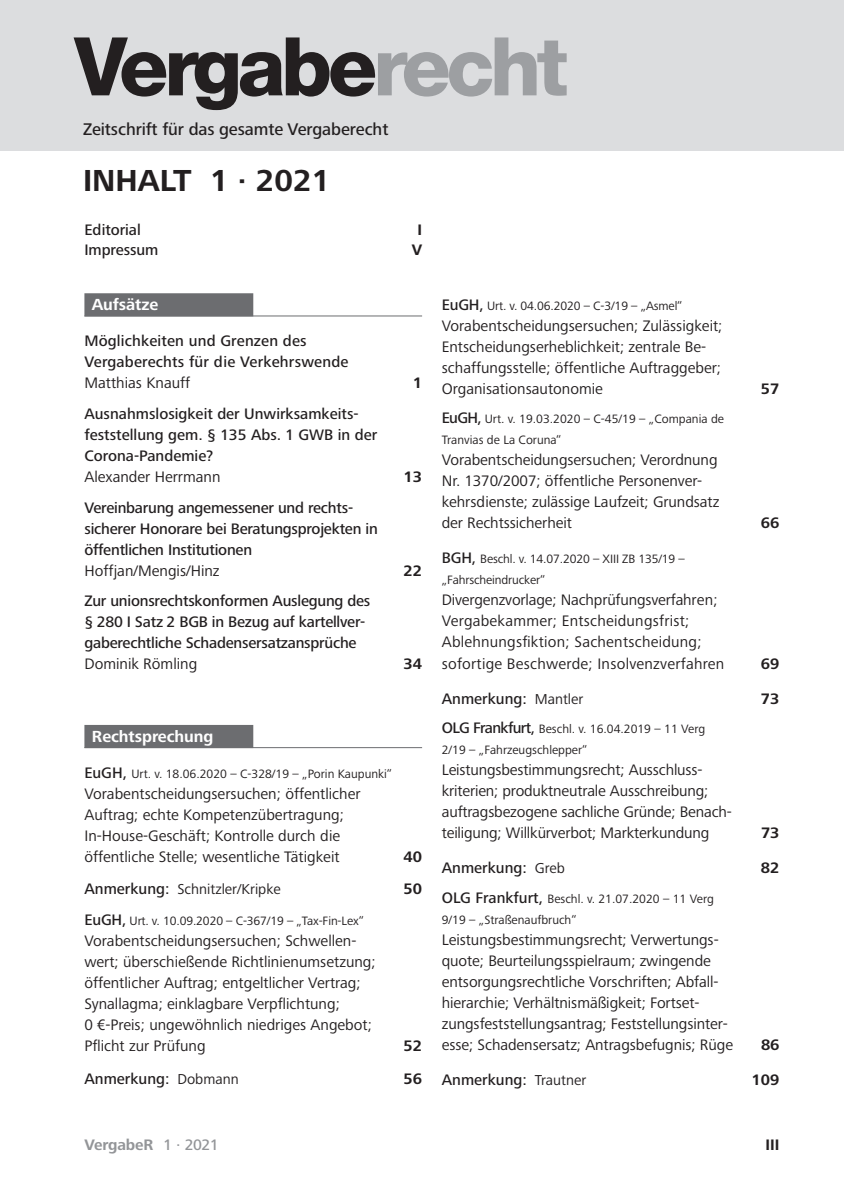
<style>
.page{position:relative;width:844px;height:1191px;background:#fff}
.page>*{position:absolute;margin:0;border:0;box-sizing:border-box;transform-origin:0 0}
.t1{font:800 81.02px "Helvetica Neue LT Std";letter-spacing:-.055em;color:#231f20}
.t2{font:700 31.5px "Frutiger Next Pro";color:#231f20}
.t3{font:500 17.5px "Frutiger Next Pro";letter-spacing:-.005em;color:#231f20}
.t4{font:700 16.62px "Frutiger Next Pro";letter-spacing:-.005em;color:#fff}
.t5{font:15.75px/21px "Frutiger Next Pro";color:#231f20}
.t6{font:500 15.75px/21px "Frutiger Next Pro";letter-spacing:-.015em;color:#231f20}
.t7{font:500 15.75px/21px "Frutiger Next Pro";letter-spacing:.01em;color:#231f20}
.t8{font:700 15.75px "Frutiger Next Pro";color:#231f20}
.t9{font:700 15.75px "Frutiger Next LT";letter-spacing:-.005em;color:#939598}
.t10{font:700 15.75px "Frutiger Next LT";color:#231f20}
.t11{font:14.88px "Frutiger Next Pro";color:#231f20}
.t12{font:12.6px/21px "Frutiger Next Pro";color:#231f20}
.s1{color:#9d9fa2}
.s2{font-weight:500;font-size:15.75px}
.s3{font-weight:400;font-size:14.88px}
.s4{font-weight:500}
</style>
<div class="page">
<div style="left:0;top:0;width:843px;height:150px;background:#dcdddf"></div>
<div style="left:84px;top:293px;width:169px;height:23px;background:#6c6d70"></div>
<hr style="left:84px;top:315px;width:338px;height:1px;background:#6c6d70">
<div style="left:84px;top:725px;width:169px;height:23px;background:#6c6d70"></div>
<hr style="left:84px;top:747px;width:338px;height:1px;background:#6c6d70">
<h1 class="t1" style="left:74px;top:18px;width:495px">Vergabe<span class="s1">recht</span></h1>
<p class="t3" style="left:83px;top:119px;width:307px">Zeitschrift für das gesamte Vergaberecht</p>
<h2 class="t2" style="left:83px;top:162px;width:248px">INHALT 1 ∙ 2021</h2>
<p class="t6" style="left:84px;top:219px;width:58px">Editorial</p>
<p class="t8" style="left:417px;top:220px;width:6px">I</p>
<p class="t6" style="left:84px;top:240px;width:76px">Impressum</p>
<p class="t8" style="left:411px;top:241px;width:12px">V</p>
<p class="t4" style="left:92px;top:295px;width:68px">Aufsätze</p>
<p class="t7" style="left:84px;top:331px;width:265px">Möglichkeiten und Grenzen des<br>Vergaberechts für die Verkehrswende</p>
<p class="t5" style="left:84px;top:373px;width:107px">Matthias Knauff</p>
<p class="t8" style="left:413px;top:374px;width:11px">1</p>
<p class="t6" style="left:84px;top:403px;width:294px">Ausnahmslosigkeit der Unwirksamkeits&shy;feststellung gem. § 135 Abs. 1 GWB in der<br>Corona-Pandemie?</p>
<p class="t5" style="left:84px;top:466px;width:138px">Alexander Herrmann</p>
<p class="t8" style="left:403px;top:468px;width:20px">13</p>
<p class="t6" style="left:84px;top:497px;width:295px">Vereinbarung angemessener und rechts&shy;sicherer Honorare bei Beratungsprojekten in öffentlichen Institutionen</p>
<p class="t5" style="left:84px;top:560px;width:137px">Hoffjan/Mengis/Hinz</p>
<p class="t8" style="left:403px;top:561px;width:20px">22</p>
<p class="t6" style="left:84px;top:590px;width:287px">Zur unionsrechtskonformen Auslegung des § 280 I Satz 2 BGB in Bezug auf kartellver&shy;gaberechtliche Schadensersatzansprüche</p>
<p class="t5" style="left:84px;top:653px;width:114px">Dominik Römling</p>
<p class="t8" style="left:403px;top:655px;width:20px">34</p>
<p class="t12" style="left:441px;top:295px;width:242px"><span class="s2">EuGH,</span> Urt. v. 04.06.2020 – C-3/19 – „Asmel“</p>
<p class="t5" style="left:441px;top:315px;width:282px">Vorabentscheidungsersuchen; Zulässigkeit; Entscheidungserheblichkeit; zentrale Be&shy;schaffungsstelle; öffentliche Auftraggeber; Organisationsautonomie</p>
<p class="t12" style="left:441px;top:409px;width:284px"><span class="s2">EuGH,</span> Urt. v. 19.03.2020 – C-45/19 – „Compania de<br>Tranvias de La Coruna“</p>
<p class="t5" style="left:441px;top:450px;width:279px">Vorabentscheidungsersuchen; Verordnung Nr. 1370/2007; öffentliche Personenver&shy;kehrsdienste; zulässige Laufzeit; Grundsatz der Rechtssicherheit</p>
<p class="t12" style="left:441px;top:549px;width:244px"><span class="s2">BGH,</span> Beschl. v. 14.07.2020 – XIII ZB 135/19 – „Fahrscheindrucker“</p>
<p class="t5" style="left:441px;top:590px;width:284px">Divergenzvorlage; Nachprüfungsverfahren; Vergabekammer; Entscheidungsfrist; Ablehnungsfiktion; Sachentscheidung; sofortige Beschwerde; Insolvenzverfahren</p>
<p class="t8" style="left:760px;top:379px;width:20px">57</p>
<p class="t8" style="left:760px;top:514px;width:20px">66</p>
<p class="t8" style="left:760px;top:654px;width:20px">69</p>
<p class="t4" style="left:92px;top:727px;width:123px">Rechtsprechung</p>
<p class="t12" style="left:84px;top:763px;width:309px"><span class="s2">EuGH,</span> Urt. v. 18.06.2020 – C-328/19 – „Porin Kaupunki“</p>
<p class="t5" style="left:84px;top:783px;width:278px">Vorabentscheidungsersuchen; öffentlicher Auftrag; echte Kompetenzübertragung; In-House-Geschäft; Kontrolle durch die öffentliche Stelle; wesentliche Tätigkeit</p>
<p class="t8" style="left:403px;top:848px;width:20px">40</p>
<p class="t11" style="left:84px;top:880px;width:198px"><span class="s2">Anmerkung:</span> Schnitzler/Kripke</p>
<p class="t8" style="left:403px;top:879px;width:20px">50</p>
<p class="t12" style="left:84px;top:910px;width:281px"><span class="s2">EuGH,</span> Urt. v. 10.09.2020 – C-367/19 – „Tax-Fin-Lex“</p>
<p class="t5" style="left:84px;top:930px;width:293px">Vorabentscheidungsersuchen; Schwellen&shy;wert; überschießende Richtlinienumsetzung; öffentlicher Auftrag; entgeltlicher Vertrag; Synallagma; einklagbare Verpflichtung;<br>0 €-Preis; ungewöhnlich niedriges Angebot; Pflicht zur Prüfung</p>
<p class="t8" style="left:403px;top:1037px;width:20px">52</p>
<p class="t6" style="left:84px;top:1068px;width:156px">Anmerkung: <span class="s3">Dobmann</span></p>
<p class="t8" style="left:403px;top:1070px;width:20px">56</p>
<p class="t6" style="left:441px;top:688px;width:143px">Anmerkung: <span class="s3">Mantler</span></p>
<p class="t8" style="left:760px;top:689px;width:20px">73</p>
<p class="t12" style="left:441px;top:718px;width:265px"><span class="s2">OLG Frankfurt,</span> Beschl. v. 16.04.2019 – 11 Verg<br>2/19 – „Fahrzeugschlepper“</p>
<p class="t5" style="left:441px;top:759px;width:291px">Leistungsbestimmungsrecht; Ausschluss&shy;kriterien; produktneutrale Ausschreibung; auftragsbezogene sachliche Gründe; Benach&shy;teiligung; Willkürverbot; Markterkundung</p>
<p class="t8" style="left:761px;top:824px;width:20px">73</p>
<p class="t6" style="left:441px;top:857px;width:124px">Anmerkung: <span class="s3">Greb</span></p>
<p class="t8" style="left:760px;top:859px;width:20px">82</p>
<p class="t12" style="left:441px;top:888px;width:273px"><span class="s2">OLG Frankfurt,</span> Beschl. v. 21.07.2020 – 11 Verg<br>9/19 – „Straßenaufbruch“</p>
<p class="t5" style="left:441px;top:929px;width:293px">Leistungsbestimmungsrecht; Verwertungs&shy;quote; Beurteilungsspielraum; zwingende entsorgungsrechtliche Vorschriften; Abfall&shy;hierarchie; Verhältnismäßigkeit; Fortset&shy;zungsfeststellungsantrag; Feststellungsinter&shy;esse; Schadensersatz; Antragsbefugnis; Rüge</p>
<p class="t8" style="left:760px;top:1036px;width:20px">86</p>
<p class="t6" style="left:441px;top:1069px;width:146px">Anmerkung: <span class="s3">Trautner</span></p>
<p class="t8" style="left:751px;top:1071px;width:29px">109</p>
<p class="t9" style="left:85px;top:1136px;width:135px">VergabeR <span class="s4">1 · 2021</span></p>
<p class="t10" style="left:765px;top:1136px;width:15px">III</p>
</div>
